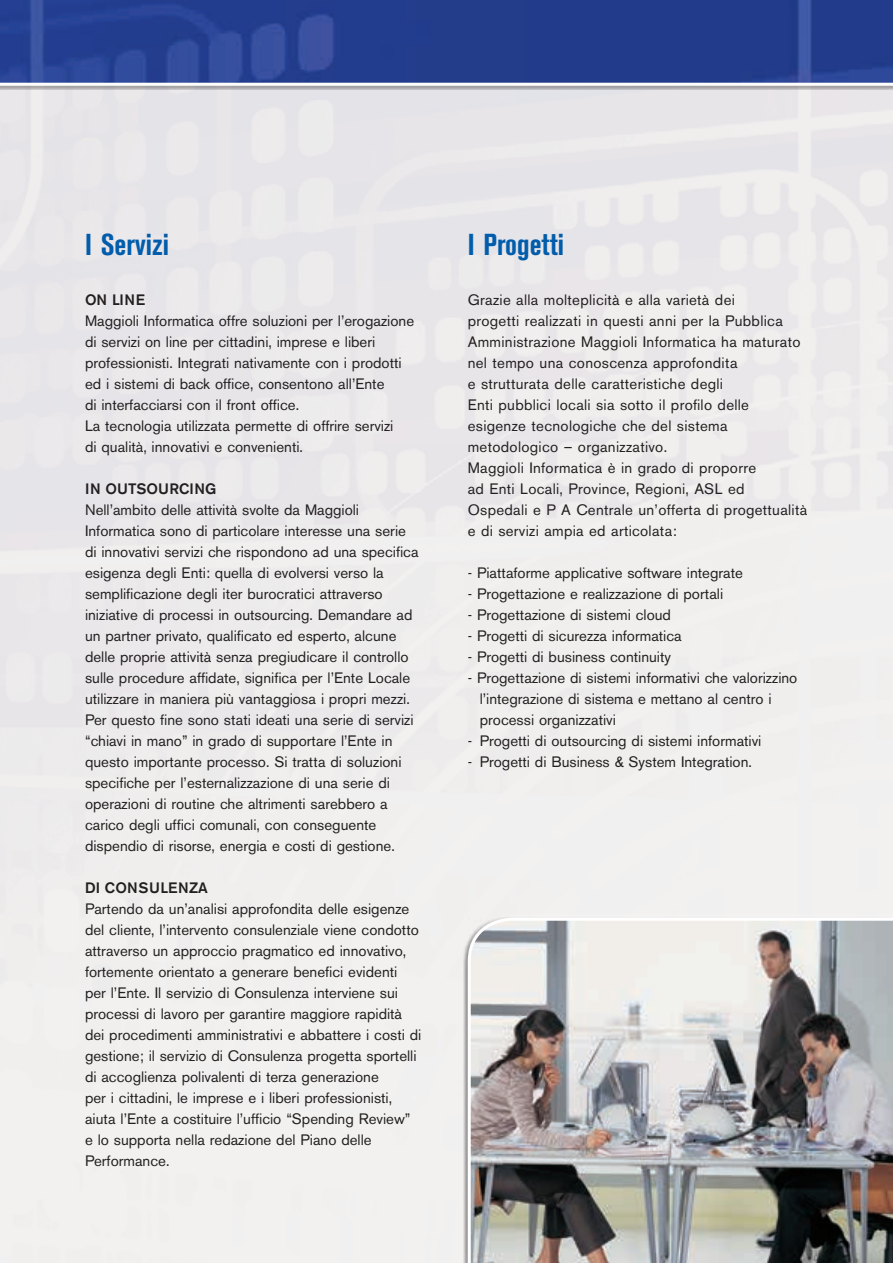
<style>
.page{position:relative;width:893px;height:1263px;background:#fff}
.page>*{position:absolute;margin:0;border:0;box-sizing:border-box;transform-origin:0 0}
.t1{font:700 condensed 30px "Akzidenz Grotesk BE";color:#015dab}
.t2{font:15px/21px "Akzidenz Grotesk BE";color:#231f20}
.t3{font:15px/21px "Akzidenz Grotesk BE";letter-spacing:.02em;color:#231f20}
.t4{font:500 15px "Akzidenz Grotesk BE";color:#231f20}
.t5{font:500 15px "Akzidenz Grotesk BE";letter-spacing:.02em;color:#231f20}
</style>
<div class="page">
<div style="left:0;top:0;width:893px;height:90px;background:#231f20;opacity:.75"></div>
<svg style="left:0;top:0;width:893px;height:86px;background:#2d4693"></svg>
<img style="left:468px;top:918px;width:425px;height:345px">
<p class="t1" style="left:85px;top:227px;width:85px">I Servizi</p>
<p class="t4" style="left:85px;top:291px;width:62px">ON LINE</p>
<p class="t2" style="left:85px;top:310px;width:331px">Maggioli Informatica offre soluzioni per l’erogazione di servizi on line per cittadini, imprese e liberi professionisti. Integrati nativamente con i prodotti ed i sistemi di back office, consentono all’Ente<br>di interfacciarsi con il front office.</p>
<p class="t2" style="left:85px;top:415px;width:310px">La tecnologia utilizzata permette di offrire servizi di qualità, innovativi e convenienti.</p>
<p class="t4" style="left:85px;top:480px;width:133px">IN OUTSOURCING</p>
<p class="t2" style="left:85px;top:499px;width:335px">Nell’ambito delle attività svolte da Maggioli Informatica sono di particolare interesse una serie di innovativi servizi che rispondono ad una specifica esigenza degli Enti: quella di evolversi verso la semplificazione degli iter burocratici attraverso iniziative di processi in outsourcing. Demandare ad un partner privato, qualificato ed esperto, alcune delle proprie attività senza pregiudicare il controllo sulle procedure affidate, significa per l’Ente Locale utilizzare in maniera più vantaggiosa i propri mezzi.</p>
<p class="t2" style="left:85px;top:709px;width:330px">Per questo fine sono stati ideati una serie di servizi “chiavi in mano” in grado di supportare l’Ente in questo importante processo. Si tratta di soluzioni specifiche per l’esternalizzazione di una serie di operazioni di routine che altrimenti sarebbero a carico degli uffici comunali, con conseguente dispendio di risorse, energia e costi di gestione.</p>
<p class="t5" style="left:85px;top:879px;width:124px">DI CONSULENZA</p>
<p class="t2" style="left:85px;top:898px;width:338px">Partendo da un’analisi approfondita delle esigenze del cliente, l’intervento consulenziale viene condotto attraverso un approccio pragmatico ed innovativo, fortemente orientato a generare benefici evidenti per l’Ente. Il servizio di Consulenza interviene sui processi di lavoro per garantire maggiore rapidità dei procedimenti amministrativi e abbattere i costi di gestione; il servizio di Consulenza progetta sportelli di accoglienza polivalenti di terza generazione<br>per i cittadini, le imprese e i liberi professionisti, aiuta l’Ente a costituire l’ufficio “Spending Review” e lo supporta nella redazione del Piano delle Performance.</p>
<p class="t1" style="left:468px;top:227px;width:98px">I Progetti</p>
<p class="t3" style="left:468px;top:289px;width:334px">Grazie alla molteplicità e alla varietà dei<br>progetti realizzati in questi anni per la Pubblica Amministrazione Maggioli Informatica ha maturato nel tempo una conoscenza approfondita<br>e strutturata delle caratteristiche degli<br>Enti pubblici locali sia sotto il profilo delle esigenze tecnologiche che del sistema metodologico – organizzativo.</p>
<p class="t3" style="left:468px;top:457px;width:341px">Maggioli Informatica è in grado di proporre<br>ad Enti Locali, Province, Regioni, ASL ed Ospedali e P A Centrale un’offerta di progettualità e di servizi ampia ed articolata:</p>
<p class="t2" style="left:468px;top:562px;width:277px">- Piattaforme applicative software integrate</p>
<p class="t2" style="left:468px;top:583px;width:257px">- Progettazione e realizzazione di portali</p>
<p class="t2" style="left:468px;top:604px;width:205px">- Progettazione di sistemi cloud</p>
<p class="t2" style="left:468px;top:625px;width:215px">- Progetti di sicurezza informatica</p>
<p class="t2" style="left:468px;top:646px;width:205px">- Progetti di business continuity</p>
<p class="t2" style="left:480px;top:667px;width:319px;text-indent:-12px">- Progettazione di sistemi informativi che valorizzino l’integrazione di sistema e mettano al centro i processi organizzativi</p>
<p class="t2" style="left:468px;top:730px;width:295px">- Progetti di outsourcing di sistemi informativi</p>
<p class="t2" style="left:468px;top:751px;width:286px">- Progetti di Business &amp; System Integration.</p>
</div>
